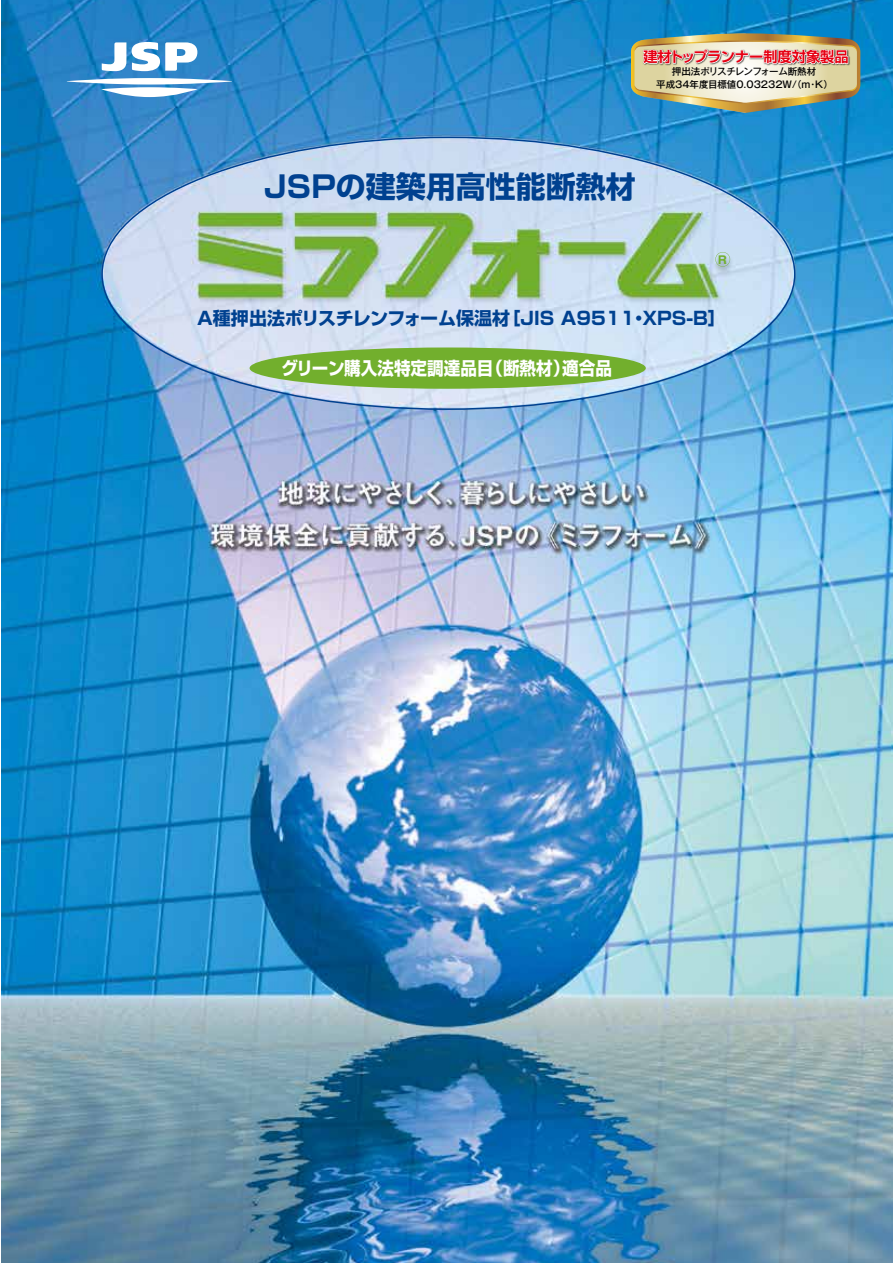
<style>
.page{position:relative;width:893px;height:1263px;background:#fff}
.page>*{position:absolute;margin:0;border:0;box-sizing:border-box;transform-origin:0 0}
.t1{font:700 30px "Shin Go Pr 5";color:#004190}
.t2{font:700 18px "Shin Go Pr 5";color:#004190}
.t3{font:700 18px "Shin Go Pr 5";color:#fff;scale:.92 1}
.t4{font:700 14.25px "Shin Go Pr 5 De";color:#e60012}
.t5{font:700 12px "Helvetica";color:#72af2d;scale:1.06 1}
.t6{font:500 9.45px "Gothic MB101 Pro";color:#000}
.t7{font:500 9.45px "Gothic MB101 Pro";letter-spacing:-.035em;color:#000}
</style>
<div class="page">
<img style="left:1px;top:0;width:892px;height:1263px">
<svg style="left:132px;top:42px;width:65px;height:29px"></svg>
<svg style="left:102px;top:42px;width:24px;height:29px"></svg>
<svg style="left:67px;top:78px;width:165px;height:19px"></svg>
<svg style="left:715px;top:252px;width:15px;height:15px"></svg>
<div style="left:250px;top:347px;width:396px;height:42px;background:#72af2d;border-radius:50%"></div>
<img style="left:631px;top:33px;width:229px;height:80px">
<p class="t4" style="left:643px;top:45px;width:207px">建材トップランナー制度対象製品</p>
<p class="t6" style="left:656px;top:77px;width:178px">平成34年度目標値0.03232W（/ m・K）</p>
<p class="t7" style="left:672px;top:64px;width:146px">押出法ポリスチレンフォーム断熱材</p>
<h1 class="t1" style="left:264px;top:163px;width:373px">JSPの建築用高性能断熱材</h1>
<p class="t5" style="left:718px;top:250px;width:10px">R</p>
<p class="t2" style="left:197px;top:304px;width:530px">A種押出法ポリスチレンフォーム保温材［JIS A9511・XPS-B］</p>
<p class="t3" style="left:281px;top:354px;width:361px">グリーン購入法特定調達品目（断熱材）適合品</p>
</div>
